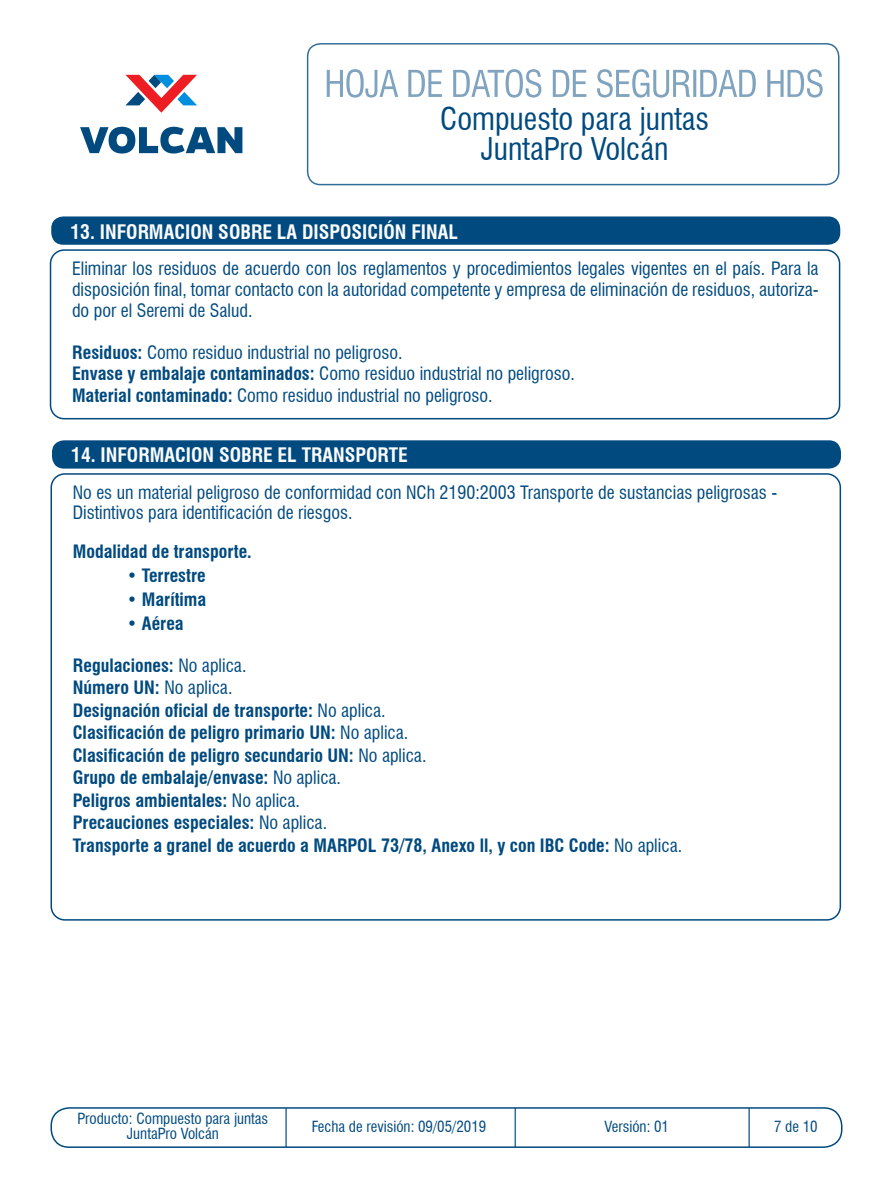
<style>
.page{position:relative;width:893px;height:1191px;background:#fff}
.page>*{position:absolute;margin:0;border:0;box-sizing:border-box;transform-origin:0 0}
.t1{font:condensed 30.6px/30px "Swiss 721 BT";color:#004a7f;text-align:center}
.t2{font:700 condensed 19.5px "Swiss 721 BT";color:#fbfbfc}
.t3{font:condensed 18px/21px "Swiss 721 BT";color:#004a7f}
.t4{font:700 condensed 18px/22.5px "Swiss 721 BT";color:#004a7f}
.t5{font:condensed 15px/15px "Swiss 721 BT";color:#004a7f;text-align:center}
.s1{font-weight:700}
.s2{font-weight:400}
</style>
<div class="page">
<div style="left:51px;top:473px;width:790px;height:447px;border:2px solid #004a7f;border-radius:14px"></div>
<div style="left:52px;top:440px;width:789px;height:28px;background:#004a7f;border-radius:12px"></div>
<svg style="left:327px;top:69px;width:496px;height:29px"></svg>
<svg style="left:125px;top:75px;width:72px;height:38px"></svg>
<svg style="left:80px;top:127px;width:162px;height:26px"></svg>
<div style="left:307px;top:43px;width:532px;height:142px;border:2px solid #004a7f;border-radius:13px"></div>
<div style="left:51px;top:216px;width:789px;height:29px;background:#004a7f;border-radius:12px"></div>
<div style="left:50px;top:249px;width:790px;height:170px;border:2px solid #004a7f;border-radius:14px"></div>
<div style="left:50px;top:1107px;width:792px;height:41px;border:2px solid #004a7f;border-radius:18px"></div>
<hr style="left:285px;top:1108px;width:2px;height:39px;background:#004a7f">
<hr style="left:514px;top:1108px;width:2px;height:39px;background:#004a7f">
<hr style="left:748px;top:1108px;width:2px;height:39px;background:#004a7f">
<h1 class="t1" style="left:440px;top:104px;width:271px">Compuesto para juntas<br>JuntaPro Volcán</h1>
<p class="t2" style="left:71px;top:220px;width:389px">13. INFORMACION SOBRE LA DISPOSICIÓN FINAL</p>
<p class="t3" style="left:72px;top:258px;width:748px;text-align:justify">Eliminar los residuos de acuerdo con los reglamentos y procedimientos legales vigentes en el país. Para la disposición final, tomar contacto con la autoridad competente y empresa de eliminación de residuos, autoriza&shy;do por el Seremi de Salud.</p>
<p class="t3" style="left:72px;top:342px;width:504px"><span class="s1">Residuos:</span> Como residuo industrial no peligroso.<br><span class="s1">Envase y embalaje contaminados:</span> Como residuo industrial no peligroso.<br><span class="s1">Material contaminado:</span> Como residuo industrial no peligroso.</p>
<p class="t2" style="left:71px;top:443px;width:338px">14. INFORMACION SOBRE EL TRANSPORTE</p>
<p class="t3" style="left:73px;top:483px;width:706px;line-height:19.5px">No es un material peligroso de conformidad con NCh 2190:2003 Transporte de sustancias peligrosas -<br>Distintivos para identificación de riesgos.</p>
<p class="t4" style="left:73px;top:540px;width:181px">Modalidad de transporte.</p>
<p class="t4" style="left:127px;top:564px;width:81px">• Terrestre</p>
<p class="t4" style="left:127px;top:588px;width:81px">• Marítima</p>
<p class="t4" style="left:127px;top:612px;width:58px">• Aérea</p>
<p class="t4" style="left:73px;top:654px;width:611px">Regulaciones: <span class="s2">No aplica.<br></span>Número UN: <span class="s2">No aplica.<br></span>Designación oficial de transporte: <span class="s2">No aplica.<br></span>Clasificación de peligro primario UN: <span class="s2">No aplica.<br></span>Clasificación de peligro secundario UN: <span class="s2">No aplica.<br></span>Grupo de embalaje/envase: <span class="s2">No aplica.<br></span>Peligros ambientales: <span class="s2">No aplica.<br></span>Precauciones especiales: <span class="s2">No aplica.<br></span>Transporte a granel de acuerdo a MARPOL 73/78, Anexo ll, y con IBC Code: <span class="s2">No aplica.</span></p>
<p class="t5" style="left:78px;top:1111px;width:192px">Producto: Compuesto para juntas<br>JuntaPro Volcán</p>
<p class="t5" style="left:312px;top:1119px;width:176px">Fecha de revisión: 09/05/2019</p>
<p class="t5" style="left:604px;top:1119px;width:66px">Versión: 01</p>
<p class="t5" style="left:774px;top:1119px;width:45px">7 de 10</p>
</div>
